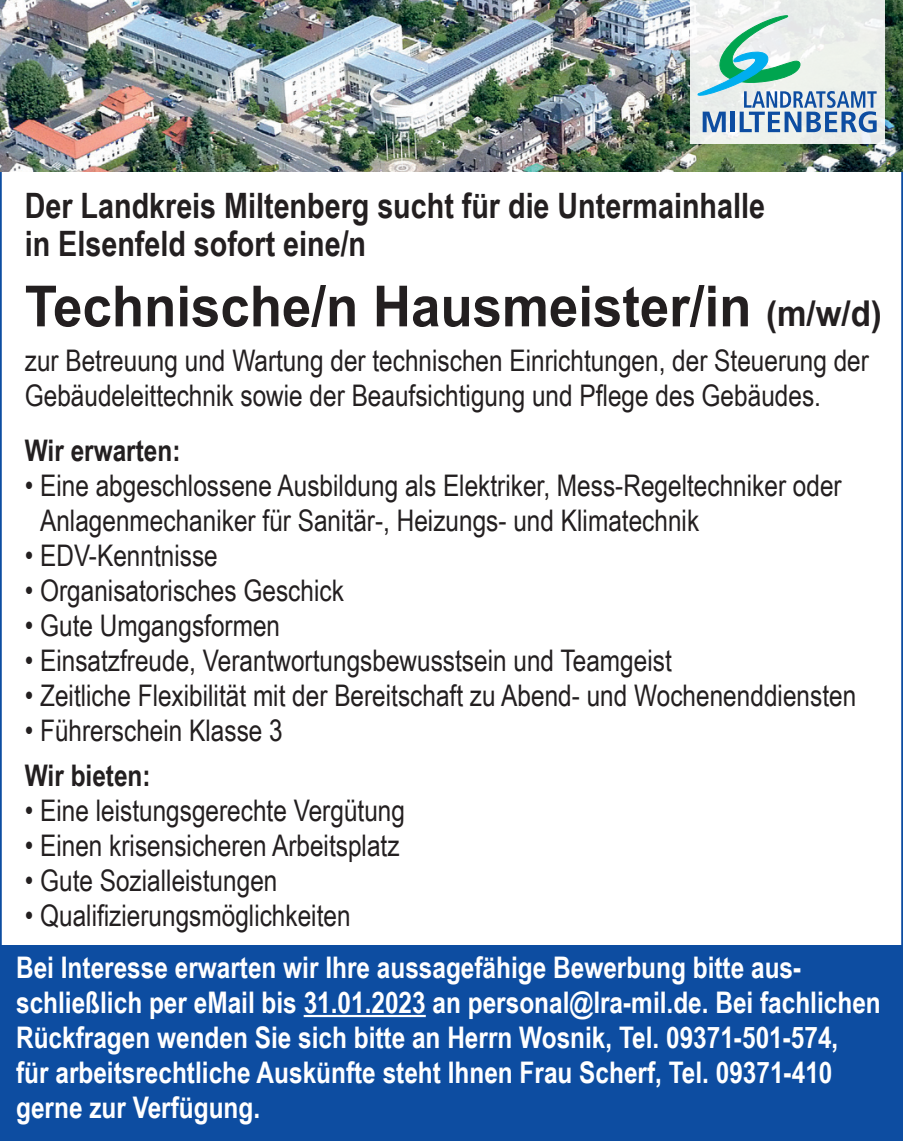
<style>
.page{position:relative;width:903px;height:1141px;background:#fff}
.page>*{position:absolute;margin:0;border:0;box-sizing:border-box;transform-origin:0 0}
.t1{font:700 56.7px "Arial";color:#231f20;scale:.93 1}
.t2{font:700 35px/38.5px "Arial Narrow";color:#231f20}
.t3{font:29.75px/35px "Arial Narrow";color:#231f20}
.t4{font:700 29.75px/35px "Arial Narrow";color:#fff}
.t5{font:700 29.75px "Arial Narrow";color:#231f20}
.s1{font-size:35.7px}
</style>
<div class="page">
<img style="left:0;top:0;width:903px;height:171px">
<div style="left:690px;top:0;width:194px;height:144px;background:linear-gradient(to bottom,#f1f2f2,#e8ece9)"></div>
<svg style="left:698px;top:15px;width:179px;height:118px"></svg>
<div style="left:0;top:945px;width:903px;height:196px;background:#0d4da1"></div>
<hr style="left:304px;top:1015px;width:122px;height:2px;background:#fff">
<p class="t2" style="left:25px;top:185px;width:742px">Der Landkreis Miltenberg sucht für die Untermainhalle in Elsenfeld sofort eine/n</p>
<h1 class="t1" style="left:25px;top:266px;width:923px">Technische/n Hausmeister/in <span class="s1">(m/w/d)</span></h1>
<p class="t3" style="left:25px;top:342px;width:845px">zur Betreuung und Wartung der technischen Einrichtungen, der Steuerung der<br>Gebäudeleittechnik sowie der Beaufsichtigung und Pflege des Gebäudes.</p>
<p class="t5" style="left:25px;top:428px;width:157px">Wir erwarten:</p>
<p class="t3" style="left:40px;top:467px;width:803px;text-indent:-15px">• Eine abgeschlossene Ausbildung als Elektriker, Mess-Regeltechniker oder<br>Anlagenmechaniker für Sanitär-, Heizungs- und Klimatechnik</p>
<p class="t3" style="left:25px;top:537px;width:194px">• EDV-Kenntnisse</p>
<p class="t3" style="left:25px;top:572px;width:321px">• Organisatorisches Geschick</p>
<p class="t3" style="left:25px;top:607px;width:257px">• Gute Umgangsformen</p>
<p class="t3" style="left:25px;top:642px;width:648px">• Einsatzfreude, Verantwortungsbewusstsein und Teamgeist</p>
<p class="t3" style="left:25px;top:677px;width:833px">• Zeitliche Flexibilität mit der Bereitschaft zu Abend- und Wochenenddiensten</p>
<p class="t3" style="left:25px;top:712px;width:260px">• Führerschein Klasse 3</p>
<p class="t5" style="left:25px;top:753px;width:127px">Wir bieten:</p>
<p class="t3" style="left:25px;top:792px;width:382px">• Eine leistungsgerechte Vergütung</p>
<p class="t3" style="left:25px;top:827px;width:376px">• Einen krisensicheren Arbeitsplatz</p>
<p class="t3" style="left:25px;top:862px;width:254px">• Gute Sozialleistungen</p>
<p class="t3" style="left:25px;top:897px;width:327px">• Qualifizierungsmöglichkeiten</p>
<p class="t4" style="left:16px;top:948px;width:866px">Bei Interesse erwarten wir Ihre aussagefähige Bewerbung bitte aus&shy;schließlich per eMail bis 31.01.2023 an personal@lra-mil.de. Bei fachlichen Rückfragen wenden Sie sich bitte an Herrn Wosnik, Tel. 09371-501-574,<br>für arbeitsrechtliche Auskünfte steht Ihnen Frau Scherf, Tel. 09371-410 gerne zur Verfügung.</p>
</div>
